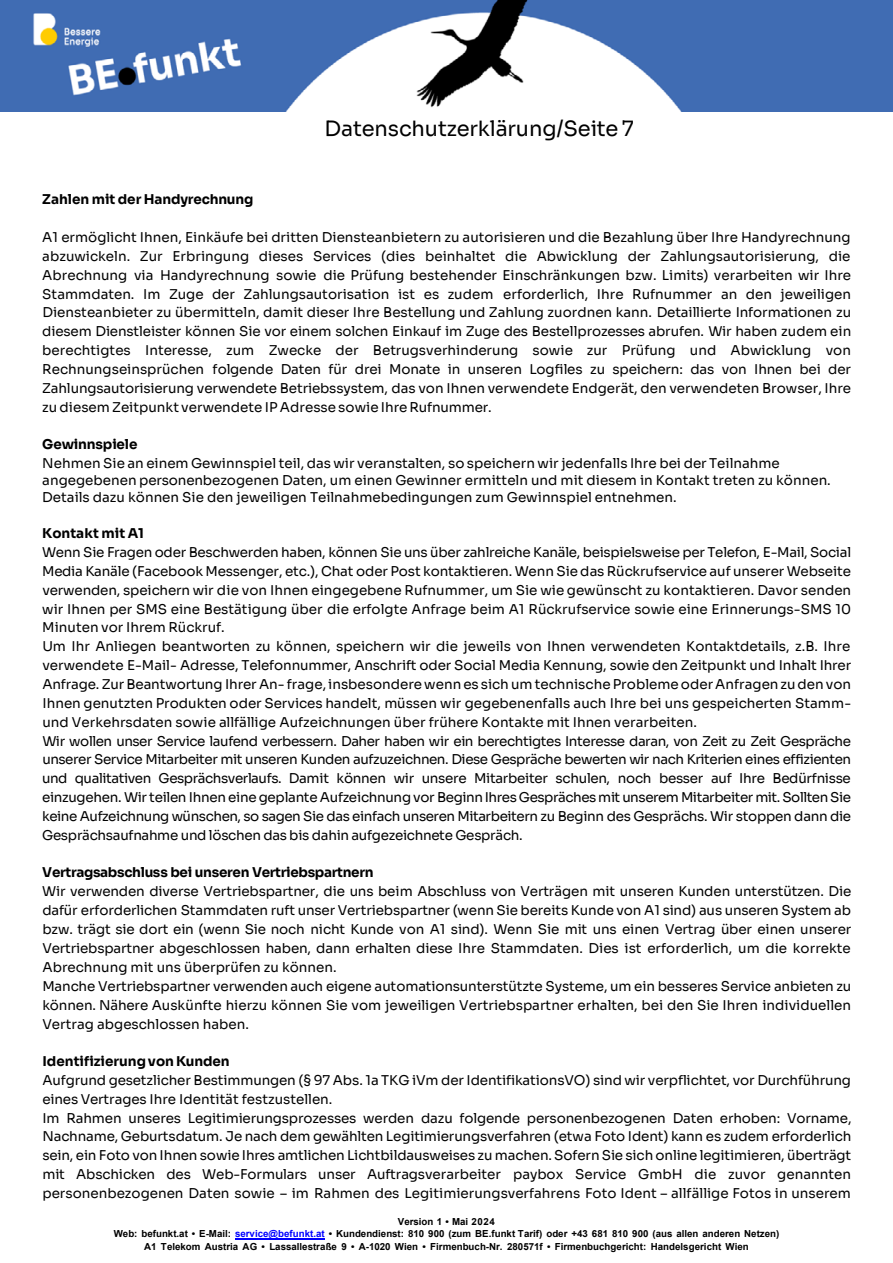
<style>
.page{position:relative;width:893px;height:1263px;background:#fff}
.page>*{position:absolute;margin:0;border:0;box-sizing:border-box;transform-origin:0 0}
.t1{font:21px "Sora";letter-spacing:-.01em;color:#000}
.t2{font:13.5px/18.9px "Sora";letter-spacing:-.01em;color:#000}
.t3{font:700 13.5px "Sora";letter-spacing:-.01em;color:#000}
.t4{font:700 9.75px/12.5px "Arial";color:#000;text-align:center}
.s1{font-weight:700}
.s2{color:#00f}
</style>
<div class="page">
<hr style="left:235px;top:1238px;width:90px;height:1px;background:#00f">
<img style="left:0;top:0;width:893px;height:111px">
<p class="t1" style="left:325px;top:112px;width:311px">Datenschutzerklärung/Seite 7</p>
<p class="t3" style="left:42px;top:188px;width:213px">Zahlen mit der Handyrechnung</p>
<p class="t2" style="left:42px;top:226px;width:810px;text-align:justify">A1 ermöglicht Ihnen, Einkäufe bei dritten Diensteanbietern zu autorisieren und die Bezahlung über Ihre Handyrechnung abzuwickeln. Zur Erbringung dieses Services (dies beinhaltet die Abwicklung der Zahlungsautorisierung, die Abrechnung via Handyrechnung sowie die Prüfung bestehender Einschränkungen bzw. Limits) verarbeiten wir Ihre Stammdaten. Im Zuge der Zahlungsautorisation ist es zudem erforderlich, Ihre Rufnummer an den jeweiligen Diensteanbieter zu übermitteln, damit dieser Ihre Bestellung und Zahlung zuordnen kann. Detaillierte Informationen zu diesem Dienstleister können Sie vor einem solchen Einkauf im Zuge des Bestellprozesses abrufen. Wir haben zudem ein berechtigtes Interesse, zum Zwecke der Betrugsverhinderung sowie zur Prüfung und Abwicklung von Rechnungseinsprüchen folgende Daten für drei Monate in unseren Logfiles zu speichern: das von Ihnen bei der Zahlungsautorisierung verwendete Betriebssystem, das von Ihnen verwendete Endgerät, den verwendeten Browser, Ihre zu diesem Zeitpunkt verwendete IP Adresse sowie Ihre Rufnummer.</p>
<p class="t2" style="left:42px;top:434px;width:739px"><span class="s1">Gewinnspiele<br></span>Nehmen Sie an einem Gewinnspiel teil, das wir veranstalten, so speichern wir jedenfalls Ihre bei der Teilnahme</p>
<p class="t2" style="left:42px;top:470px;width:790px;line-height:17.1px">angegebenen personenbezogenen Daten, um einen Gewinner ermitteln und mit diesem in Kontakt treten zu können.<br>Details dazu können Sie den jeweiligen Teilnahmebedingungen zum Gewinnspiel entnehmen.</p>
<p class="t2" style="left:42px;top:523px;width:811px"><span class="s1">Kontakt mit A1<br></span>Wenn Sie Fragen oder Beschwerden haben, können Sie uns über zahlreiche Kanäle, beispielsweise per Telefon, E-Mail, Social Media Kanäle (Facebook Messenger, etc.), Chat oder Post kontaktieren. Wenn Sie das Rückrufservice auf unserer Webseite verwenden, speichern wir die von Ihnen eingegebene Rufnummer, um Sie wie gewünscht zu kontaktieren. Davor senden wir Ihnen per SMS eine Bestätigung über die erfolgte Anfrage beim A1 Rückrufservice sowie eine Erinnerungs-SMS 10<br>Minuten vor Ihrem Rückruf.<br>Um Ihr Anliegen beantworten zu können, speichern wir die jeweils von Ihnen verwendeten Kontaktdetails, z.B. Ihre verwendete E-Mail- Adresse, Telefonnummer, Anschrift oder Social Media Kennung, sowie den Zeitpunkt und Inhalt Ihrer Anfrage. Zur Beantwortung Ihrer An- frage, insbesondere wennes sich umtechnischeProblemeoder Anfragenzudenvon Ihnen genutzten Produkten oder Services handelt, müssen wir gegebenenfalls auch Ihre bei uns gespeicherten Stamm&shy;und Verkehrsdaten sowie allfällige Aufzeichnungen über frühere Kontakte mit Ihnen verarbeiten.<br>Wir wollen unser Service laufend verbessern. Daher haben wir ein berechtigtes Interesse daran, von Zeit zu Zeit Gespräche unserer Service Mitarbeiter mit unseren Kunden aufzuzeichnen. Diese Gespräche bewerten wir nach Kriterien eines effizienten und qualitativen Gesprächsverlaufs. Damit können wir unsere Mitarbeiter schulen, noch besser auf Ihre Bedürfnisse einzugehen. Wir teilen Ihnen eine geplante Aufzeichnung vor Beginn Ihres Gespräches mit unserem Mitarbeiter mit. Sollten Sie keine Aufzeichnung wünschen, so sagen Sie das einfach unseren Mitarbeitern zu Beginn des Gesprächs. Wir stoppen dann die Gesprächsaufnahme und löschen das bis dahin aufgezeichnete Gespräch.</p>
<p class="t2" style="left:42px;top:862px;width:811px"><span class="s1">Vertragsabschluss bei unseren Vertriebspartnern<br></span>Wir verwenden diverse Vertriebspartner, die uns beim Abschluss von Verträgen mit unseren Kunden unterstützen. Die dafür erforderlichen Stammdaten ruft unser Vertriebspartner (wenn Sie bereits Kunde von A1 sind) aus unseren System ab bzw. trägt sie dort ein (wenn Sie noch nicht Kunde von A1 sind). Wenn Sie mit uns einen Vertrag über einen unserer Vertriebspartner abgeschlossen haben, dann erhalten diese Ihre Stammdaten. Dies ist erforderlich, um die korrekte Abrechnung mit uns überprüfen zu können.<br>Manche Vertriebspartner verwenden auch eigene automationsunterstützte Systeme, um ein besseres Service anbieten zu können. Nähere Auskünfte hierzu können Sie vom jeweiligen Vertriebspartner erhalten, bei den Sie Ihren individuellen Vertrag abgeschlossen haben.</p>
<p class="t2" style="left:42px;top:1050px;width:811px"><span class="s1">IdentifizierungvonKunden<br></span>Aufgrund gesetzlicher Bestimmungen (§ 97 Abs. 1a TKG iVm der IdentifikationsVO) sind wir verpflichtet, vor Durchführung eines Vertrages Ihre Identität festzustellen.<br>Im Rahmen unseres Legitimierungsprozesses werden dazu folgende personenbezogenen Daten erhoben: Vorname, Nachname, Geburtsdatum. Je nach dem gewählten Legitimierungsverfahren (etwa Foto Ident) kann es zudem erforderlich sein, ein Foto von Ihnen sowie Ihres amtlichen Lichtbildausweises zu machen. Sofern Sie sich online legitimieren, überträgt mit Abschicken des Web-Formulars unser Auftragsverarbeiter paybox Service GmbH die zuvor genannten personenbezogenen Daten sowie – im Rahmen des Legitimierungsverfahrens Foto Ident – allfällige Fotos in unserem</p>
<p class="t4" style="left:114px;top:1215px;width:667px">Version 1 • Mai 2024<br>Web: befunkt.at • E-Mail: <span class="s2">service@befunkt.at</span> • Kundendienst: 810 900 (zum BE.funkt Tarif) oder +43 681 810 900 (aus allen anderen Netzen)<br>A1 Telekom Austria AG • Lassallestraße 9 • A-1020 Wien • Firmenbuch-Nr. 280571f • Firmenbuchgericht: Handelsgericht Wien</p>
</div>
